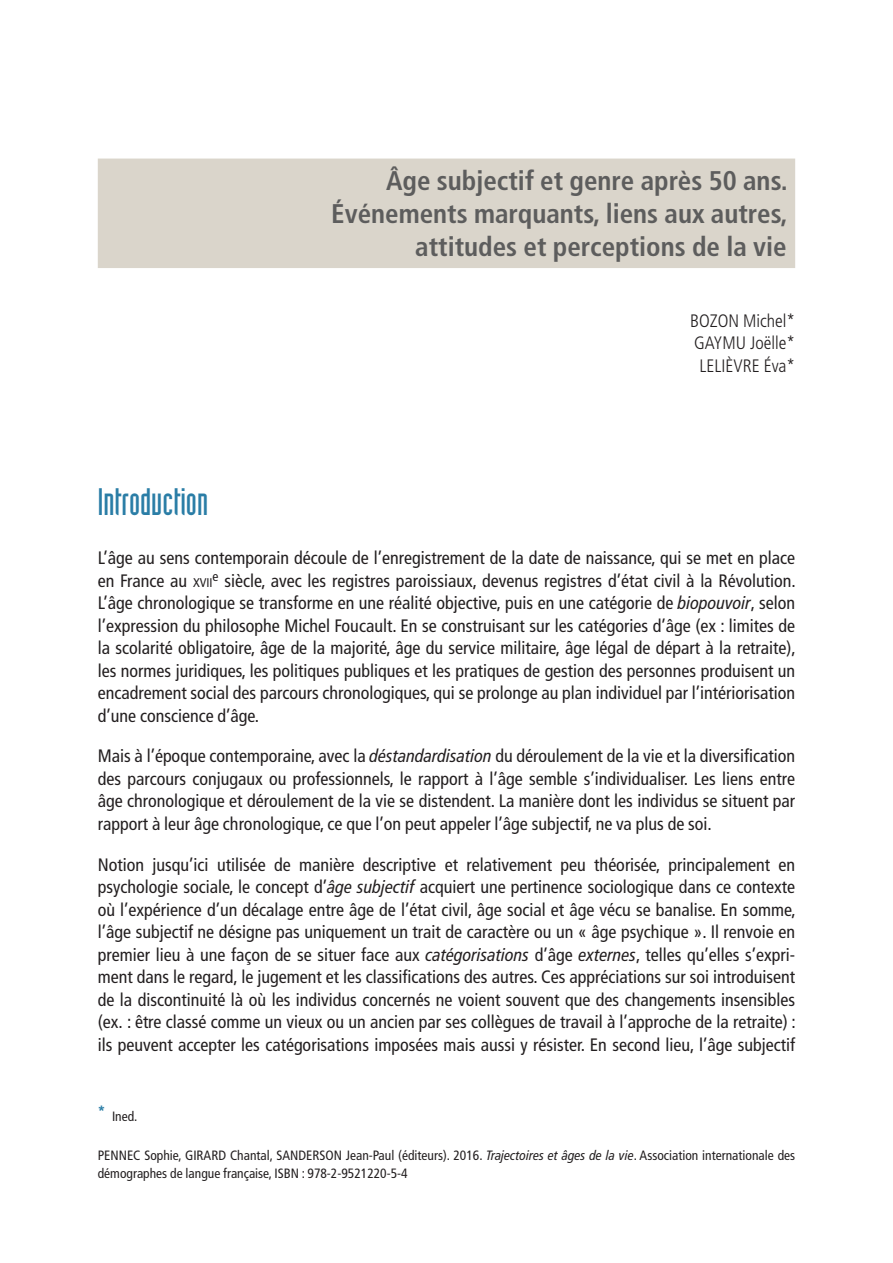
<style>
.page{position:relative;width:893px;height:1263px;background:#fff}
.page>*{position:absolute;margin:0;border:0;box-sizing:border-box;transform-origin:0 0}
.T1{font:37.5px "Industria Solid";color:#2a7da6}
.Chap_Titre_3_lignes{font:700 condensed 27px/33px "Frutiger LT Std";color:#5d5d5d;text-align:right}
.Texte_courant{font:condensed 18px/22.5px "Frutiger LT Std";color:#231f20;text-align:justify}
.Chap_Auteur{font:300 condensed 18px/22.5px "Frutiger LT Std";color:#231f20;text-align:center}
.Note_de_bas_de_page{font:condensed 13.5px/18px "Frutiger LT Std";color:#231f20}
.s1{font-size:12.6px}
.s2{font-family:"Frutiger LT Com";font-style:italic}
</style>
<div class="page">
<div style="left:98px;top:159px;width:697px;height:109px;background:#dad5cb"></div>
<p class="Chap_Titre_3_lignes" style="left:331px;top:165px;width:458px">Âge subjectif et genre après 50 ans.<br>Événements marquants, liens aux autres, attitudes et perceptions de la vie</p>
<p class="Chap_Auteur" style="left:690px;top:310px;width:106px">BOZON Michel*<br>GAYMU Joëlle*<br>LELIÈVRE Éva*</p>
<p class="T1" style="left:98px;top:481px;width:112px">Introduction</p>
<p class="Texte_courant" style="left:98px;top:547px;width:700px">L’âge au sens contemporain découle de l’enregistrement de la date de naissance, qui se met en place en France au <span class="s1">xvii</span><sup>e</sup> siècle, avec les registres paroissiaux, devenus registres d’état civil à la Révolution.<br>L’âge chronologique se transforme en une réalité objective, puis en une catégorie de <span class="s2">biopouvoir</span>, selon l’expression du philosophe Michel Foucault. En se construisant sur les catégories d’âge (ex : limites de la scolarité obligatoire, âge de la majorité, âge du service militaire, âge légal de départ à la retraite), les normes juridiques, les politiques publiques et les pratiques de gestion des personnes produisent un encadrement social des parcours chronologiques, qui se prolonge au plan individuel par l’intériorisation d’une conscience d’âge.</p>
<p class="Texte_courant" style="left:98px;top:745px;width:699px">Mais à l’époque contemporaine, avec la <span class="s2">déstandardisation</span> du déroulement de la vie et la diversification des parcours conjugaux ou professionnels, le rapport à l’âge semble s’individualiser. Les liens entre âge chronologique et déroulement de la vie se distendent. La manière dont les individus se situent par rapport à leur âge chronologique, ce que l’on peut appeler l’âge subjectif, ne va plus de soi.</p>
<p class="Texte_courant" style="left:98px;top:853px;width:699px">Notion jusqu’ici utilisée de manière descriptive et relativement peu théorisée, principalement en psychologie sociale, le concept d’<span class="s2">âge subjectif</span> acquiert une pertinence sociologique dans ce contexte où l’expérience d’un décalage entre âge de l’état civil, âge social et âge vécu se banalise. En somme, l’âge subjectif ne désigne pas uniquement un trait de caractère ou un « âge psychique ». Il renvoie en premier lieu à une façon de se situer face aux <span class="s2">catégorisations</span> d’âge <span class="s2">externes</span>, telles qu’elles s’expri&shy;ment dans le regard, le jugement et les classifications des autres. Ces appréciations sur soi introduisent de la discontinuité là où les individus concernés ne voient souvent que des changements insensibles (ex. : être classé comme un vieux ou un ancien par ses collègues de travail à l’approche de la retraite) : ils peuvent accepter les catégorisations imposées mais aussi y résister. En second lieu, l’âge subjectif</p>
<p class="Note_de_bas_de_page" style="left:98px;top:1107px;width:41px"><sup>*</sup> Ined.</p>
<p class="Note_de_bas_de_page" style="left:98px;top:1146px;width:699px">PENNEC Sophie, GIRARD Chantal, SANDERSON Jean-Paul (éditeurs). 2016. <span class="s2">Trajectoires et âges de la vie</span>. Association internationale des démographes de langue française, ISBN : 978-2-9521220-5-4</p>
</div>
